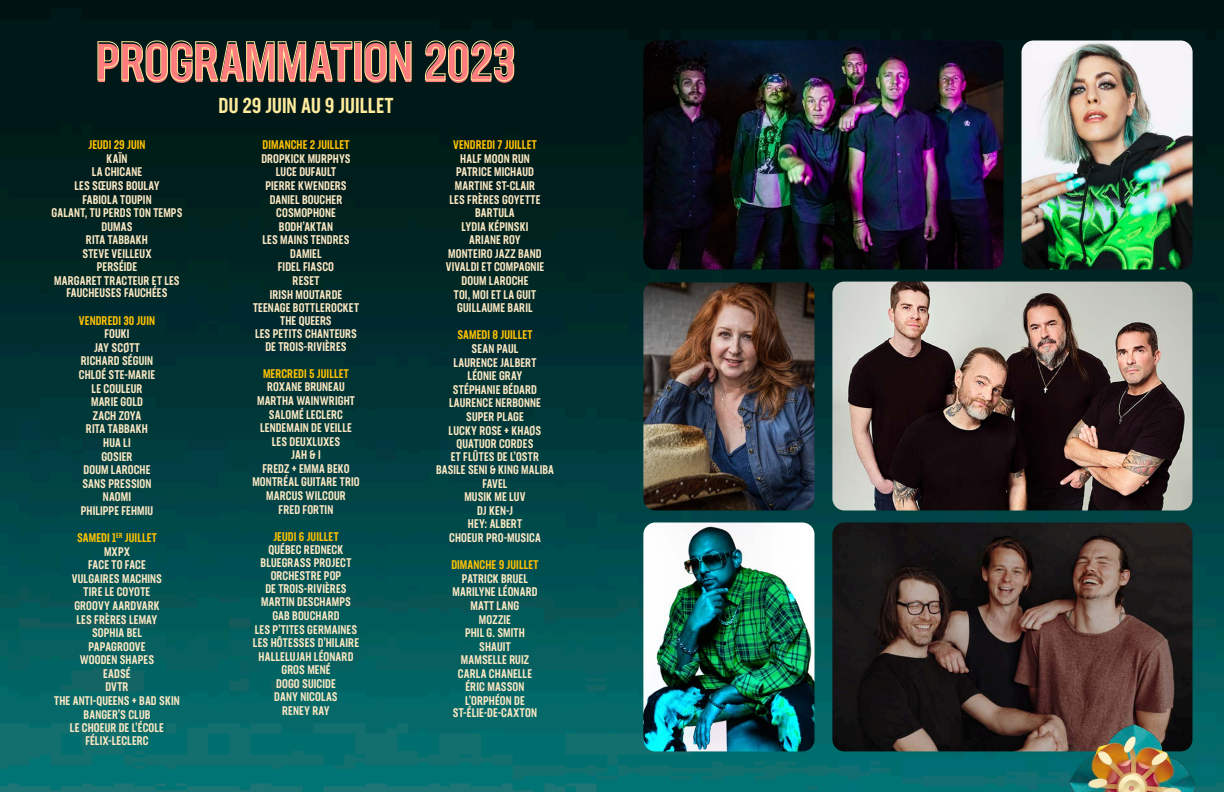
<style>
.page{position:relative;width:1224px;height:792px;background:#fff}
.page>*{position:absolute;margin:0;border:0;box-sizing:border-box;transform-origin:0 0}
.t1{font:500 54px "Neusa Next Std Compact";letter-spacing:-.015em;color:#ff7c7e}
.t2{font:500 21.4px "Neusa Next Pro Compact";letter-spacing:.005em;color:#ffeb9c}
.t3{font:500 12.4px/12.4px "Neusa Next Pro Compact";letter-spacing:.01em;color:#fbe7c2;text-align:center}
.t4{font:500 12.4px "Neusa Next Pro Compact";letter-spacing:.01em;color:#ffc100}
</style>
<div class="page">
<img style="left:0;top:0;width:1224px;height:792px">
<img style="left:643px;top:40px;width:361px;height:229px">
<img style="left:832px;top:522px;width:360px;height:229px">
<img style="left:832px;top:282px;width:360px;height:228px">
<img style="left:643px;top:282px;width:171px;height:228px">
<img style="left:643px;top:522px;width:171px;height:229px">
<img style="left:1022px;top:40px;width:171px;height:229px">
<img style="left:1070px;top:724px;width:125px;height:68px">
<p class="t1" style="left:96px;top:29px;width:422px">PROGRAMMATION 2023</p>
<p class="t4" style="left:88px;top:137px;width:59px">JEUDI 29 JUIN</p>
<p class="t3" style="left:107px;top:152px;width:22px">KAÏN</p>
<p class="t3" style="left:92px;top:166px;width:52px">LA CHICANE</p>
<p class="t3" style="left:74px;top:179px;width:87px">LES SŒURS BOULAY</p>
<p class="t3" style="left:82px;top:193px;width:71px">FABIOLA TOUPIN</p>
<p class="t3" style="left:52px;top:206px;width:132px">GALANT, TU PERDS TON TEMPS</p>
<p class="t3" style="left:102px;top:220px;width:32px">DUMAS</p>
<p class="t3" style="left:86px;top:234px;width:64px">RITA TABBAKH</p>
<p class="t3" style="left:82px;top:247px;width:71px">STEVE VEILLEUX</p>
<p class="t3" style="left:97px;top:261px;width:42px">PERSÉIDE</p>
<p class="t3" style="left:54px;top:274px;width:127px">MARGARET TRACTEUR ET LES<br>FAUCHEUSES FAUCHÉES</p>
<p class="t4" style="left:79px;top:313px;width:78px">VENDREDI 30 JUIN</p>
<p class="t3" style="left:104px;top:328px;width:27px">FOUKI</p>
<p class="t3" style="left:94px;top:341px;width:47px">JAY SCØTT</p>
<p class="t3" style="left:81px;top:355px;width:74px">RICHARD SÉGUIN</p>
<p class="t3" style="left:79px;top:368px;width:78px">CHLOÉ STE-MARIE</p>
<p class="t3" style="left:92px;top:382px;width:52px">LE COULEUR</p>
<p class="t3" style="left:91px;top:395px;width:53px">MARIE GOLD</p>
<p class="t3" style="left:93px;top:409px;width:50px">ZACH ZOYA</p>
<p class="t3" style="left:86px;top:423px;width:64px">RITA TABBAKH</p>
<p class="t3" style="left:103px;top:436px;width:29px">HUA LI</p>
<p class="t3" style="left:101px;top:450px;width:33px">GOSIER</p>
<p class="t3" style="left:84px;top:463px;width:68px">DOUM LAROCHE</p>
<p class="t3" style="left:82px;top:477px;width:71px">SANS PRESSION</p>
<p class="t3" style="left:103px;top:491px;width:30px">NAOMI</p>
<p class="t3" style="left:81px;top:504px;width:74px">PHILIPPE FEHMIU</p>
<p class="t4" style="left:77px;top:530px;width:81px">SAMEDI 1<sup>ER</sup> JUILLET</p>
<p class="t3" style="left:104px;top:545px;width:27px">MXPX</p>
<p class="t3" style="left:88px;top:558px;width:59px">FACE TO FACE</p>
<p class="t3" style="left:72px;top:572px;width:92px">VULGAIRES MACHINS</p>
<p class="t3" style="left:84px;top:586px;width:68px">TIRE LE COYOTE</p>
<p class="t3" style="left:74px;top:599px;width:87px">GROOVY AARDVARK</p>
<p class="t3" style="left:77px;top:613px;width:82px">LES FRÈRES LEMAY</p>
<p class="t3" style="left:92px;top:626px;width:51px">SOPHIA BEL</p>
<p class="t3" style="left:88px;top:640px;width:59px">PAPAGROOVE</p>
<p class="t3" style="left:80px;top:654px;width:76px">WOODEN SHAPES</p>
<p class="t3" style="left:103px;top:667px;width:29px">EADSÉ</p>
<p class="t3" style="left:105px;top:681px;width:25px">DVTR</p>
<p class="t3" style="left:54px;top:694px;width:127px">THE ANTI-QUEENS + BAD SKIN</p>
<p class="t3" style="left:84px;top:708px;width:68px">BANGER’S CLUB</p>
<p class="t3" style="left:70px;top:721px;width:96px">LE CHOEUR DE L’ÉCOLE<br>FÉLIX-LECLERC</p>
<p class="t2" style="left:219px;top:92px;width:176px">DU 29 JUIN AU 9 JUILLET</p>
<p class="t4" style="left:262px;top:137px;width:89px">DIMANCHE 2 JUILLET</p>
<p class="t3" style="left:261px;top:152px;width:91px">DROPKICK MURPHYS</p>
<p class="t3" style="left:276px;top:166px;width:62px">LUCE DUFAULT</p>
<p class="t3" style="left:265px;top:179px;width:83px">PIERRE KWENDERS</p>
<p class="t3" style="left:270px;top:193px;width:74px">DANIEL BOUCHER</p>
<p class="t3" style="left:276px;top:206px;width:61px">COSMOPHONE</p>
<p class="t3" style="left:279px;top:220px;width:56px">BODH’AKTAN</p>
<p class="t3" style="left:263px;top:234px;width:88px">LES MAINS TENDRES</p>
<p class="t3" style="left:290px;top:247px;width:33px">DAMIEL</p>
<p class="t3" style="left:278px;top:261px;width:58px">FIDEL FIASCO</p>
<p class="t3" style="left:293px;top:274px;width:28px">RESET</p>
<p class="t3" style="left:270px;top:288px;width:74px">IRISH MOUTARDE</p>
<p class="t3" style="left:253px;top:302px;width:107px">TEENAGE BOTTLEROCKET<br>THE QUEERS</p>
<p class="t3" style="left:255px;top:328px;width:103px">LES PETITS CHANTEURS<br>DE TROIS-RIVIÈRES</p>
<p class="t4" style="left:263px;top:366px;width:87px">MERCREDI 5 JUILLET</p>
<p class="t3" style="left:267px;top:381px;width:79px">ROXANE BRUNEAU</p>
<p class="t3" style="left:257px;top:394px;width:99px">MARTHA WAINWRIGHT</p>
<p class="t3" style="left:269px;top:408px;width:76px">SALOMÉ LECLERC</p>
<p class="t3" style="left:260px;top:421px;width:93px">LENDEMAIN DE VEILLE</p>
<p class="t3" style="left:272px;top:435px;width:70px">LES DEUXLUXES</p>
<p class="t3" style="left:291px;top:449px;width:31px">JAH &amp; I</p>
<p class="t3" style="left:263px;top:462px;width:89px">FREDZ + EMMA BEKO</p>
<p class="t3" style="left:252px;top:476px;width:109px">MONTRÉAL GUITARE TRIO</p>
<p class="t3" style="left:266px;top:489px;width:81px">MARCUS WILCOUR</p>
<p class="t3" style="left:279px;top:503px;width:56px">FRED FORTIN</p>
<p class="t4" style="left:273px;top:529px;width:67px">JEUDI 6 JUILLET</p>
<p class="t3" style="left:261px;top:544px;width:92px">QUÉBEC REDNECK<br>BLUEGRASS PROJECT</p>
<p class="t3" style="left:265px;top:570px;width:83px">ORCHESTRE POP<br>DE TROIS-RIVIÈRES</p>
<p class="t3" style="left:261px;top:596px;width:91px">MARTIN DESCHAMPS</p>
<p class="t3" style="left:272px;top:609px;width:69px">GAB BOUCHARD</p>
<p class="t3" style="left:255px;top:623px;width:104px">LES P’TITES GERMAINES</p>
<p class="t3" style="left:253px;top:636px;width:108px">LES HÔTESSES D’HILAIRE</p>
<p class="t3" style="left:259px;top:650px;width:96px">HALLELUJAH LÉONARD</p>
<p class="t3" style="left:281px;top:664px;width:51px">GROS MENÉ</p>
<p class="t3" style="left:276px;top:677px;width:61px">DOGO SUICIDE</p>
<p class="t3" style="left:274px;top:691px;width:65px">DANY NICOLAS</p>
<p class="t3" style="left:282px;top:704px;width:49px">RENEY RAY</p>
<p class="t4" style="left:453px;top:137px;width:85px">VENDREDI 7 JUILLET</p>
<p class="t3" style="left:460px;top:152px;width:71px">HALF MOON RUN</p>
<p class="t3" style="left:456px;top:166px;width:79px">PATRICE MICHAUD</p>
<p class="t3" style="left:455px;top:179px;width:82px">MARTINE ST-CLAIR</p>
<p class="t3" style="left:450px;top:193px;width:92px">LES FRÈRES GOYETTE</p>
<p class="t3" style="left:475px;top:206px;width:41px">BARTULA</p>
<p class="t3" style="left:462px;top:220px;width:68px">LYDIA KÉPINSKI</p>
<p class="t3" style="left:469px;top:234px;width:53px">ARIANE ROY</p>
<p class="t3" style="left:448px;top:247px;width:95px">MONTEIRO JAZZ BAND</p>
<p class="t3" style="left:446px;top:261px;width:100px">VIVALDI ET COMPAGNIE</p>
<p class="t3" style="left:462px;top:274px;width:68px">DOUM LAROCHE</p>
<p class="t3" style="left:454px;top:288px;width:84px">TOI, MOI ET LA GUIT</p>
<p class="t3" style="left:457px;top:302px;width:77px">GUILLAUME BARIL</p>
<p class="t4" style="left:458px;top:327px;width:77px">SAMEDI 8 JUILLET</p>
<p class="t3" style="left:472px;top:342px;width:48px">SEAN PAUL</p>
<p class="t3" style="left:454px;top:356px;width:84px">LAURENCE JALBERT</p>
<p class="t3" style="left:468px;top:369px;width:56px">LÉONIE GRAY</p>
<p class="t3" style="left:453px;top:383px;width:86px">STÉPHANIE BÉDARD</p>
<p class="t3" style="left:449px;top:397px;width:93px">LAURENCE NERBONNE</p>
<p class="t3" style="left:466px;top:410px;width:59px">SUPER PLAGE</p>
<p class="t3" style="left:449px;top:424px;width:94px">LUCKY ROSE + KHAØS</p>
<p class="t3" style="left:451px;top:437px;width:90px">QUATUOR CORDES<br>ET FLÛTES DE L’OSTR</p>
<p class="t3" style="left:436px;top:463px;width:119px">BASILE SENI &amp; KING MALIBA</p>
<p class="t3" style="left:482px;top:477px;width:27px">FAVEL</p>
<p class="t3" style="left:464px;top:491px;width:63px">MUSIK ME LUV</p>
<p class="t3" style="left:477px;top:504px;width:37px">DJ KEN-J</p>
<p class="t3" style="left:468px;top:518px;width:56px">HEY: ALBERT</p>
<p class="t3" style="left:449px;top:531px;width:93px">CHOEUR PRO-MUSICA</p>
<p class="t4" style="left:451px;top:557px;width:89px">DIMANCHE 9 JUILLET</p>
<p class="t3" style="left:462px;top:572px;width:68px">PATRICK BRUEL</p>
<p class="t3" style="left:452px;top:586px;width:87px">MARILYNE LÉONARD</p>
<p class="t3" style="left:471px;top:599px;width:50px">MATT LANG</p>
<p class="t3" style="left:479px;top:613px;width:34px">MOZZIE</p>
<p class="t3" style="left:465px;top:626px;width:61px">PHIL G. SMITH</p>
<p class="t3" style="left:479px;top:640px;width:33px">SHAUIT</p>
<p class="t3" style="left:461px;top:654px;width:70px">MAMSELLE RUIZ</p>
<p class="t3" style="left:458px;top:667px;width:76px">CARLA CHANELLE</p>
<p class="t3" style="left:465px;top:681px;width:61px">ÉRIC MASSON</p>
<p class="t3" style="left:453px;top:694px;width:86px">L’ORPHÉON DE<br>ST-ÉLIE-DE-CAXTON</p>
</div>
